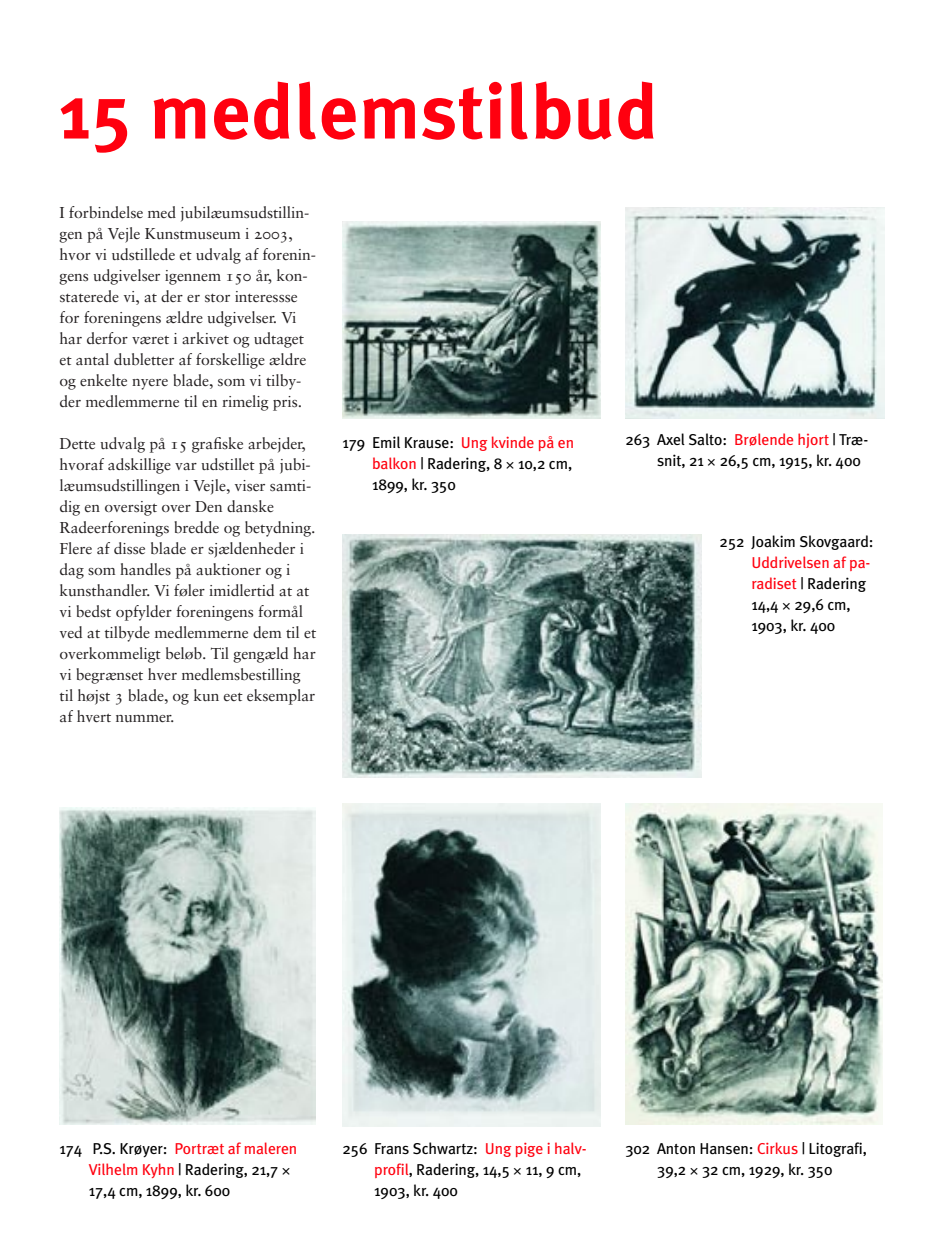
<style>
.page{position:relative;width:942px;height:1239px;background:#fff}
.page>*{position:absolute;margin:0;border:0;box-sizing:border-box;transform-origin:0 0}
.t1{font:700 77px "Meta Plus";letter-spacing:.01em;color:#ff000f}
.t2{font:15.75px/21px "Sabon Roman Os F";letter-spacing:-.005em;color:#231f20}
.t3{font:15.75px/21px "Meta Plus";letter-spacing:-.005em;color:#000}
.s1{color:#ff000f}
</style>
<div class="page">
<img style="left:625px;top:208px;width:259px;height:210px">
<img style="left:625px;top:804px;width:257px;height:321px">
<img style="left:342px;top:534px;width:359px;height:244px">
<img style="left:60px;top:807px;width:256px;height:318px">
<img style="left:342px;top:222px;width:258px;height:196px">
<img style="left:342px;top:804px;width:258px;height:322px">
<h1 class="t1" style="left:60px;top:85px;width:600px">15 medlemstilbud</h1>
<p class="t2" style="left:60px;top:202px;width:258px">I forbindelse med jubilæumsudstillin&shy;gen på Vejle Kunstmuseum i 2003, hvor vi udstillede et udvalg af forenin&shy;gens udgivelser igennem 150 år, kon&shy;staterede vi, at der er stor interessse for foreningens ældre udgivelser. Vi har derfor været i arkivet og udtaget et antal dubletter af forskellige ældre og enkelte nyere blade, som vi tilby&shy;der medlemmerne til en rimelig pris.</p>
<p class="t2" style="left:60px;top:433px;width:258px">Dette udvalg på 15 grafiske arbejder, hvoraf adskillige var udstillet på jubi&shy;læumsudstillingen i Vejle, viser samti&shy;dig en oversigt over Den danske Radeerforenings bredde og betydning.<br>Flere af disse blade er sjældenheder i dag som handles på auktioner og i kunsthandler. Vi føler imidlertid at at vi bedst opfylder foreningens formål ved at tilbyde medlemmerne dem til et overkommeligt beløb. Til gengæld har vi begrænset hver medlemsbestilling til højst 3 blade, og kun eet eksemplar af hvert nummer.</p>
<p class="t3" style="left:372px;top:434px;width:204px;text-align:justify;text-indent:-30px">179 Emil Krause: <span class="s1">Ung kvinde på en balkon</span> | Radering, 8 10,2 cm, 1899, kr. 350</p>
<p class="t3" style="left:657px;top:431px;width:213px;text-indent:-32px">263 Axel Salto: <span class="s1">Brølende hjort</span> | Træ&shy;snit, 21 26,5 cm, 1915, kr. 400</p>
<p class="t3" style="left:719px;top:533px;width:155px">252 Joakim Skovgaard:</p>
<p class="t3" style="left:751px;top:554px;width:121px"><span class="s1">Uddrivelsen af pa&shy;radiset</span> | Radering<br>14,4 29,6 cm,<br>1903, kr. 400</p>
<p class="t3" style="left:89px;top:1140px;width:210px;text-indent:-29px">174 P.S. Krøyer: <span class="s1">Portræt af maleren<br>Vilhelm Kyhn</span> | Radering, 21,7<br>17,4 cm, 1899, kr. 600</p>
<p class="t3" style="left:374px;top:1140px;width:214px;text-indent:-32px">256 Frans Schwartz: <span class="s1">Ung pige i halv&shy;profil</span>, Radering, 14,5 11, 9 cm,<br>1903, kr. 400</p>
<p class="t3" style="left:625px;top:1140px;width:243px;text-align:center">302 Anton Hansen: <span class="s1">Cirkus</span> | Litografi,<br>39,2 32 cm, 1929, kr. 350</p>
</div>
